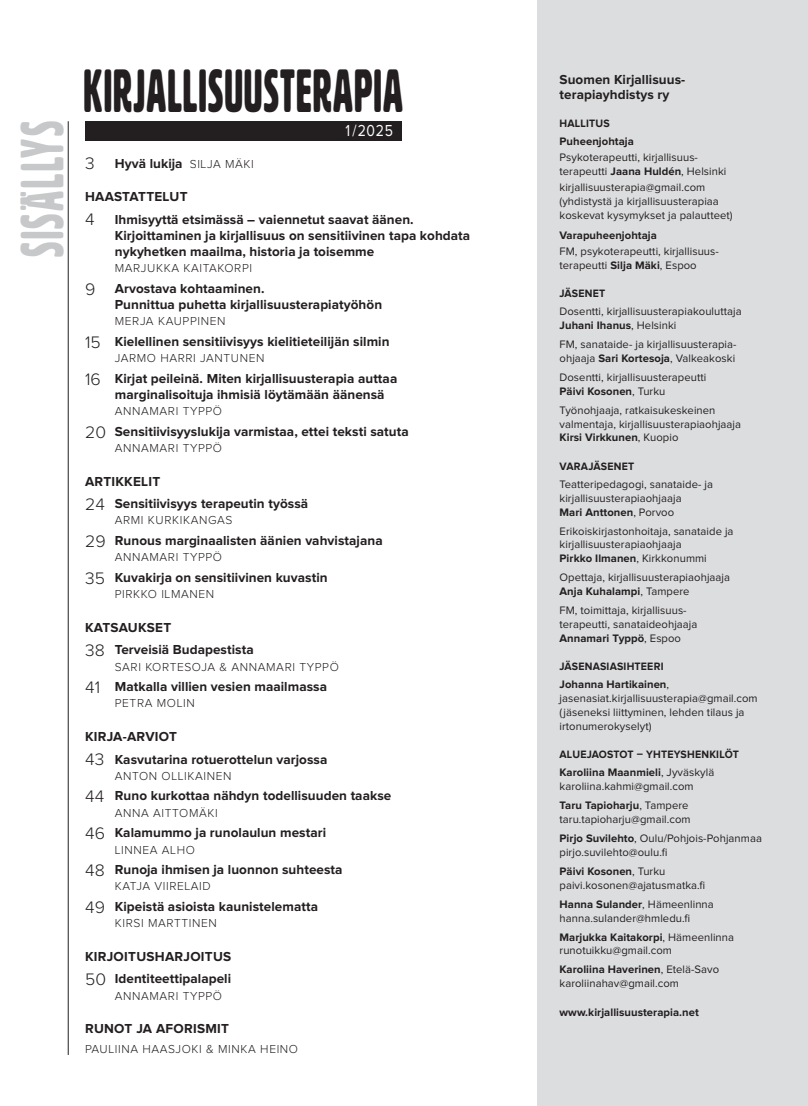
<style>
.page{position:relative;width:808px;height:1106px;background:#fff}
.page>*{position:absolute;margin:0;border:0;box-sizing:border-box;transform-origin:0 0}
.t1{font:60px "HWT Artz";letter-spacing:.04em;color:#231f20;scale:.63 1}
.t2{font:60px "HWT Artz";letter-spacing:.07em;color:#c7c8ca;scale:.63 1}
.t3{font:300 17.25px "Proxima Nova";color:#231f20}
.t4{font:16.5px "Proxima Nova";color:#fff;scale:.84 1}
.t5{font:700 13.5px/16px "Proxima Nova";letter-spacing:.005em;color:#231f20}
.t6{font:300 12px "Proxima Nova";letter-spacing:.05em;color:#231f20}
.t7{font:11.25px/13.8px "Proxima Nova";letter-spacing:.005em;color:#231f20}
.t8{font:700 11.25px "Proxima Nova";letter-spacing:.005em;color:#231f20}
.t9{font:700 11.1px "Proxima Nova";letter-spacing:.02em;color:#231f20;scale:.95 1}
.s1{font-weight:300;font-size:12px}
.s2{font-weight:300;font-size:17.25px}
.s3{font-weight:700}
</style>
<div class="page">
<div style="left:537px;top:0;width:271px;height:1105px;background:#dcdddf"></div>
<div style="left:85px;top:121px;width:316px;height:19px;background:#231f20"></div>
<hr style="left:68px;top:121px;width:1px;height:933px;background:#231f20">
<h1 class="t1" style="left:84px;top:56px;width:508px">KIRJALLISUUSTERAPIA</h1>
<h1 class="t2" style="left:8px;top:257px;width:217px;rotate:-90deg">sisällys</h1>
<h3 class="t4" style="left:345px;top:125px;width:58px">1 /2025</h3>
<h2 class="t3" style="left:85px;top:158px;width:11px">3</h2>
<p class="t5" style="left:115px;top:157px;width:141px">Hyvä lukija <span class="s1">SILJA MÄKI</span></p>
<p class="t5" style="left:85px;top:190px;width:104px">HAASTATTELUT</p>
<h2 class="t3" style="left:85px;top:214px;width:11px">4</h2>
<p class="t5" style="left:115px;top:213px;width:357px">Ihmisyyttä etsimässä – vaiennetut saavat äänen.<br>Kirjoittaminen ja kirjallisuus on sensitiivinen tapa kohdata nykyhetken maailma, historia ja toisemme</p>
<p class="t6" style="left:115px;top:264px;width:139px">MARJUKKA KAITAKORPI</p>
<p class="t5" style="left:115px;top:282px;width:269px;text-indent:-30px"><span class="s2">9</span> Arvostava kohtaaminen.<br>Punnittua puhetta kirjallisuusterapiatyöhön</p>
<p class="t6" style="left:115px;top:317px;width:112px">MERJA KAUPPINEN</p>
<p class="t5" style="left:85px;top:335px;width:306px"><span class="s2">15</span> Kielellinen sensitiivisyys kielitieteilijän silmin</p>
<p class="t6" style="left:115px;top:354px;width:151px">JARMO HARRI JANTUNEN</p>
<p class="t5" style="left:115px;top:372px;width:284px;text-indent:-30px"><span class="s2">16</span> Kirjat peileinä. Miten kirjallisuusterapia auttaa marginalisoituja ihmisiä löytämään äänensä</p>
<p class="t6" style="left:115px;top:407px;width:109px">ANNAMARI TYPPÖ</p>
<p class="t5" style="left:85px;top:425px;width:325px"><span class="s2">20</span> Sensitiivisyyslukija varmistaa, ettei teksti satuta</p>
<p class="t6" style="left:115px;top:444px;width:109px">ANNAMARI TYPPÖ</p>
<p class="t5" style="left:85px;top:472px;width:225px;line-height:22.5px">ARTIKKELIT<br><span class="s2">24</span> Sensitiivisyys terapeutin työssä</p>
<p class="t6" style="left:115px;top:516px;width:119px">ARMI KURKIKANGAS</p>
<p class="t5" style="left:85px;top:534px;width:299px"><span class="s2">29</span> Runous marginaalisten äänien vahvistajana</p>
<p class="t6" style="left:115px;top:553px;width:109px">ANNAMARI TYPPÖ</p>
<p class="t5" style="left:85px;top:571px;width:244px"><span class="s2">35</span> Kuvakirja on sensitiivinen kuvastin</p>
<p class="t6" style="left:115px;top:590px;width:101px">PIRKKO ILMANEN</p>
<p class="t5" style="left:85px;top:618px;width:170px;line-height:22.5px">KATSAUKSET<br><span class="s2">38</span> Terveisiä Budapestista</p>
<p class="t6" style="left:115px;top:662px;width:226px">SARI KORTESOJA &amp; ANNAMARI TYPPÖ</p>
<p class="t5" style="left:85px;top:680px;width:244px"><span class="s2">41</span> Matkalla villien vesien maailmassa</p>
<p class="t6" style="left:115px;top:699px;width:81px">PETRA MOLIN</p>
<p class="t5" style="left:85px;top:727px;width:244px;line-height:22.5px">KIRJA-ARVIOT<br><span class="s2">43</span> Kasvutarina rotuerottelun varjossa</p>
<p class="t6" style="left:115px;top:771px;width:118px">ANTON OLLIKAINEN</p>
<p class="t5" style="left:85px;top:789px;width:308px"><span class="s2">44</span> Runo kurkottaa nähdyn todellisuuden taakse</p>
<p class="t6" style="left:115px;top:808px;width:104px">ANNA AITTOMÄKI</p>
<p class="t5" style="left:85px;top:826px;width:242px"><span class="s2">46</span> Kalamummo ja runolaulun mestari</p>
<p class="t6" style="left:115px;top:845px;width:82px">LINNEA ALHO</p>
<p class="t5" style="left:85px;top:863px;width:259px"><span class="s2">48</span> Runoja ihmisen ja luonnon suhteesta</p>
<p class="t6" style="left:115px;top:882px;width:97px">KATJA VIIRELAID</p>
<p class="t5" style="left:85px;top:900px;width:234px"><span class="s2">49</span> Kipeistä asioista kaunistelematta</p>
<p class="t6" style="left:115px;top:919px;width:104px">KIRSI MARTTINEN</p>
<p class="t5" style="left:85px;top:947px;width:148px;line-height:22.5px">KIRJOITUSHARJOITUS<br><span class="s2">50</span> Identiteettipalapeli</p>
<p class="t6" style="left:115px;top:991px;width:109px">ANNAMARI TYPPÖ</p>
<p class="t5" style="left:85px;top:1022px;width:146px">RUNOT JA AFORISMIT</p>
<p class="t6" style="left:85px;top:1045px;width:215px">PAULIINA HAASJOKI &amp; MINKA HEINO</p>
<p class="t5" style="left:559px;top:73px;width:127px">Suomen Kirjallisuus&shy;terapiayhdistys ry</p>
<p class="t9" style="left:559px;top:120px;width:55px">HALLITUS</p>
<p class="t8" style="left:559px;top:138px;width:76px">Puheenjohtaja</p>
<p class="t7" style="left:559px;top:152px;width:168px">Psykoterapeutti, kirjallisuus&shy;terapeutti <span class="s3">Jaana Huldén</span>, Helsinki</p>
<p class="t7" style="left:559px;top:182px;width:175px">kirjallisuusterapia@gmail.com (yhdistystä ja kirjallisuusterapiaa koskevat kysymykset ja palautteet)</p>
<p class="t8" style="left:559px;top:232px;width:99px">Varapuheenjohtaja</p>
<p class="t7" style="left:559px;top:246px;width:161px">FM, psykoterapeutti, kirjallisuus&shy;terapeutti <span class="s3">Silja Mäki</span>, Espoo</p>
<p class="t9" style="left:559px;top:290px;width:50px">JÄSENET</p>
<p class="t7" style="left:559px;top:306px;width:184px">Dosentti, kirjallisuusterapiakouluttaja<br><span class="s3">Juhani Ihanus</span>, Helsinki</p>
<p class="t7" style="left:559px;top:339px;width:178px">FM, sanataide- ja kirjallisuusterapia&shy;ohjaaja <span class="s3">Sari Kortesoja</span>, Valkeakoski</p>
<p class="t7" style="left:559px;top:372px;width:148px">Dosentti, kirjallisuusterapeutti<br><span class="s3">Päivi Kosonen</span>, Turku</p>
<p class="t7" style="left:559px;top:404px;width:183px">Työnohjaaja, ratkaisukeskeinen valmentaja, kirjallisuusterapiaohjaaja<br><span class="s3">Kirsi Virkkunen</span>, Kuopio</p>
<p class="t9" style="left:559px;top:462px;width:80px">VARAJÄSENET</p>
<p class="t7" style="left:559px;top:478px;width:155px">Teatteripedagogi, sanataide- ja kirjallisuusterapiaohjaaja<br><span class="s3">Mari Anttonen</span>, Porvoo</p>
<p class="t7" style="left:559px;top:525px;width:175px">Erikoiskirjastonhoitaja, sanataide ja kirjallisuusterapiaohjaaja<br><span class="s3">Pirkko Ilmanen</span>, Kirkkonummi</p>
<p class="t7" style="left:559px;top:572px;width:172px">Opettaja, kirjallisuusterapiaohjaaja<br><span class="s3">Anja Kuhalampi</span>, Tampere</p>
<p class="t7" style="left:559px;top:605px;width:139px">FM, toimittaja, kirjallisuus&shy;terapeutti, sanataideohjaaja<br><span class="s3">Annamari Typpö</span>, Espoo</p>
<p class="t9" style="left:559px;top:663px;width:111px">JÄSENASIASIHTEERI</p>
<p class="t7" style="left:559px;top:679px;width:200px"><span class="s3">Johanna Hartikainen</span>, jasenasiat.kirjallisuusterapia@gmail.com (jäseneksi liittyminen, lehden tilaus ja irtonumerokyselyt)</p>
<p class="t9" style="left:559px;top:751px;width:190px">ALUEJAOSTOT – YHTEYSHENKILÖT</p>
<p class="t7" style="left:559px;top:767px;width:156px"><span class="s3">Karoliina Maanmieli</span>, Jyväskylä karoliina.kahmi@gmail.com</p>
<p class="t7" style="left:559px;top:800px;width:133px"><span class="s3">Taru Tapioharju</span>, Tampere taru.tapioharju@gmail.com</p>
<p class="t7" style="left:559px;top:832px;width:204px"><span class="s3">Pirjo Suvilehto</span>, Oulu/Pohjois-Pohjanmaa pirjo.suvilehto@oulu.fi</p>
<p class="t7" style="left:559px;top:865px;width:147px"><span class="s3">Päivi Kosonen</span>, Turku paivi.kosonen@ajatusmatka.fi</p>
<p class="t7" style="left:559px;top:898px;width:156px"><span class="s3">Hanna Sulander</span>, Hämeenlinna hanna.sulander@hmledu.fi</p>
<p class="t7" style="left:559px;top:931px;width:176px"><span class="s3">Marjukka Kaitakorpi</span>, Hämeenlinna runotuikku@gmail.com</p>
<p class="t7" style="left:559px;top:964px;width:161px"><span class="s3">Karoliina Haverinen</span>, Etelä-Savo karoliinahav@gmail.com</p>
<p class="t8" style="left:559px;top:1008px;width:141px">www.kirjallisuusterapia.net</p>
</div>
